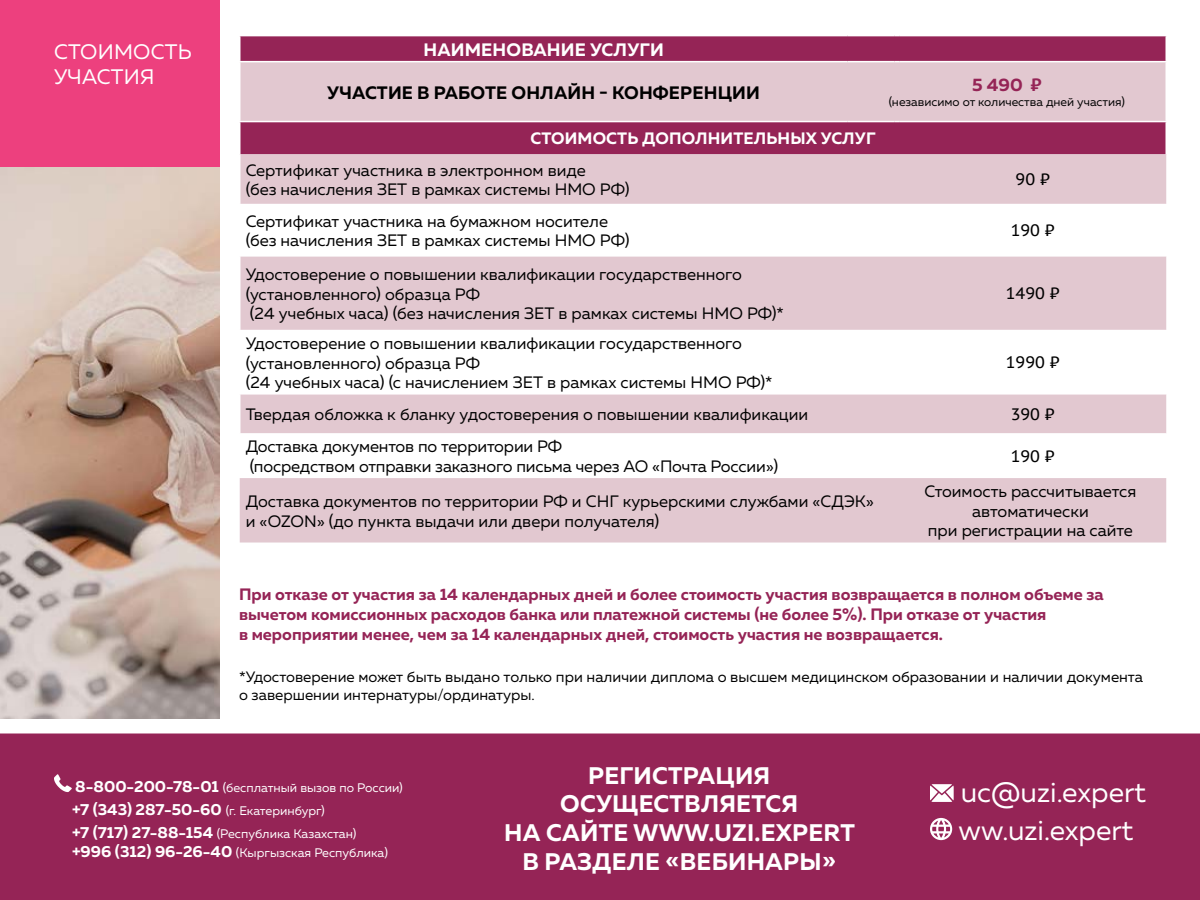
<style>
.page{position:relative;width:1200px;height:900px;background:#fff}
.page>*{position:absolute;margin:0;border:0;box-sizing:border-box;transform-origin:0 0}
.t1{font:28.2px/38.2px "Muller";color:#fff}
.t2{font:700 24px/28.8px "Muller";letter-spacing:.01em;color:#fff;text-align:center}
.t3{font:21px/25.2px "Muller";letter-spacing:.01em;color:#fff}
.t4{font:700 18px "Muller";letter-spacing:.01em;color:#000}
.t5{font:700 18px "Muller";letter-spacing:.01em;color:#fff}
.t6{font:700 18px "Muller";color:#952456}
.t7{font:16.5px/19.8px "Muller";color:#000}
.t8{font:700 16.5px/19.8px "Muller";color:#952456}
.t9{font:700 16.5px "Muller";letter-spacing:.01em;color:#fff}
.t10{font:16.5px "PT Sans Caption";color:#000}
.t11{font:700 16.05px "Muller";color:#fff}
.t12{font:15px/18px "Muller";color:#000}
.t13{font:12.45px/19.2px "Muller";color:#fff}
.t14{font:12px "Muller";color:#000}
.s1{font-family:"PT Sans Caption"}
.s2{font-weight:700;font-size:16.05px}
.s3{font-weight:400;font-size:12.45px}
</style>
<div class="page">
<img style="left:0;top:167px;width:220px;height:551px">
<div style="left:0;top:733px;width:1200px;height:167px;background:#952456"></div>
<div style="left:0;top:0;width:220px;height:166px;background:#ed407e"></div>
<svg style="left:240px;top:36px;width:926px;height:25px;background:#972859"></svg>
<svg style="left:240px;top:62px;width:926px;height:481px;background:#d6afbd"></svg>
<svg style="left:240px;top:204px;width:926px;height:274px"></svg>
<hr style="left:239px;top:121px;width:609px;height:1px;background:#fff">
<hr style="left:848px;top:121px;width:47px;height:1px;background:#fff">
<hr style="left:899px;top:121px;width:268px;height:1px;background:#fff">
<svg style="left:54px;top:774px;width:18px;height:18px"></svg>
<svg style="left:930px;top:784px;width:24px;height:18px"></svg>
<svg style="left:930px;top:818px;width:22px;height:22px"></svg>
<p class="t3" style="left:54px;top:39px;width:139px">СТОИМОСТЬ<br>УЧАСТИЯ</p>
<p class="t5" style="left:423px;top:38px;width:242px">НАИМЕНОВАНИЕ УСЛУГИ</p>
<p class="t4" style="left:327px;top:81px;width:434px">УЧАСТИЕ В РАБОТЕ ОНЛАЙН - КОНФЕРЕНЦИИ</p>
<p class="t6" style="left:972px;top:74px;width:71px">5 490 <span class="s1">₽</span></p>
<p class="t14" style="left:889px;top:94px;width:238px">(независимо от количества дней участия)</p>
<p class="t9" style="left:530px;top:128px;width:347px">СТОИМОСТЬ ДОПОЛНИТЕЛЬНЫХ УСЛУГ</p>
<p class="t7" style="left:246px;top:160px;width:385px">Сертификат участника в электронном виде<br>(без начисления ЗЕТ в рамках системы НМО РФ)</p>
<p class="t10" style="left:1016px;top:169px;width:36px">90 ₽</p>
<p class="t7" style="left:246px;top:211px;width:385px">Сертификат участника на бумажном носителе (без начисления ЗЕТ в рамках системы НМО РФ)</p>
<p class="t10" style="left:1011px;top:220px;width:46px">190 ₽</p>
<p class="t7" style="left:246px;top:264px;width:540px">Удостоверение о повышении квалификации государственного (установленного) образца РФ<br>(24 учебных часа) (без начисления ЗЕТ в рамках системы НМО РФ)*</p>
<p class="t10" style="left:1006px;top:283px;width:55px">1490 ₽</p>
<p class="t7" style="left:246px;top:333px;width:528px">Удостоверение о повышении квалификации государственного (установленного) образца РФ<br>(24 учебных часа) (с начислением ЗЕТ в рамках системы НМО РФ)*</p>
<p class="t10" style="left:1006px;top:352px;width:55px">1990 ₽</p>
<p class="t7" style="left:246px;top:404px;width:564px">Твердая обложка к бланку удостоверения о повышении квалификации</p>
<p class="t10" style="left:1011px;top:404px;width:46px">390 ₽</p>
<p class="t7" style="left:246px;top:436px;width:534px">Доставка документов по территории РФ<br>(посредством отправки заказного письма через АО «Почта России»)</p>
<p class="t10" style="left:1011px;top:446px;width:46px">190 ₽</p>
<p class="t7" style="left:246px;top:491px;width:630px">Доставка документов по территории РФ и СНГ курьерскими службами «СДЭК» и «OZON» (до пункта выдачи или двери получателя)</p>
<p class="t7" style="left:925px;top:481px;width:213px;text-align:center">Стоимость рассчитывается автоматически<br>при регистрации на сайте</p>
<p class="t8" style="left:239px;top:584px;width:866px">При отказе от участия за 14 календарных дней и более стоимость участия возвращается в полном объеме за вычетом комиссионных расходов банка или платежной системы (не более 5%). При отказе от участия<br>в мероприятии менее, чем за 14 календарных дней, стоимость участия не возвращается.</p>
<p class="t12" style="left:239px;top:668px;width:906px">*Удостоверение может быть выдано только при наличии диплома о высшем медицинском образовании и наличии документа о завершении интернатуры/ординатуры.</p>
<p class="t13" style="left:75px;top:778px;width:329px"><span class="s2">8-800-200-78-01</span> (бесплатный вызов по России)</p>
<p class="t11" style="left:72px;top:799px;width:254px">+7 (343) 287-50-60 <span class="s3">(г. Екатеринбург)</span></p>
<p class="t13" style="left:72px;top:823px;width:318px"><span class="s2">+7 (717) 27-88-154</span> (Республика Казахстан) <span class="s2">+996 (312) 96-26-40</span> (Кыргызская Республика)</p>
<h2 class="t2" style="left:504px;top:761px;width:352px">РЕГИСТРАЦИЯ<br>ОСУЩЕСТВЛЯЕТСЯ<br>НА САЙТЕ WWW.UZI.EXPERT<br>В РАЗДЕЛЕ «ВЕБИНАРЫ»</h2>
<h1 class="t1" style="left:959px;top:773px;width:189px">uc@uzi.expert ww.uzi.expert</h1>
</div>
